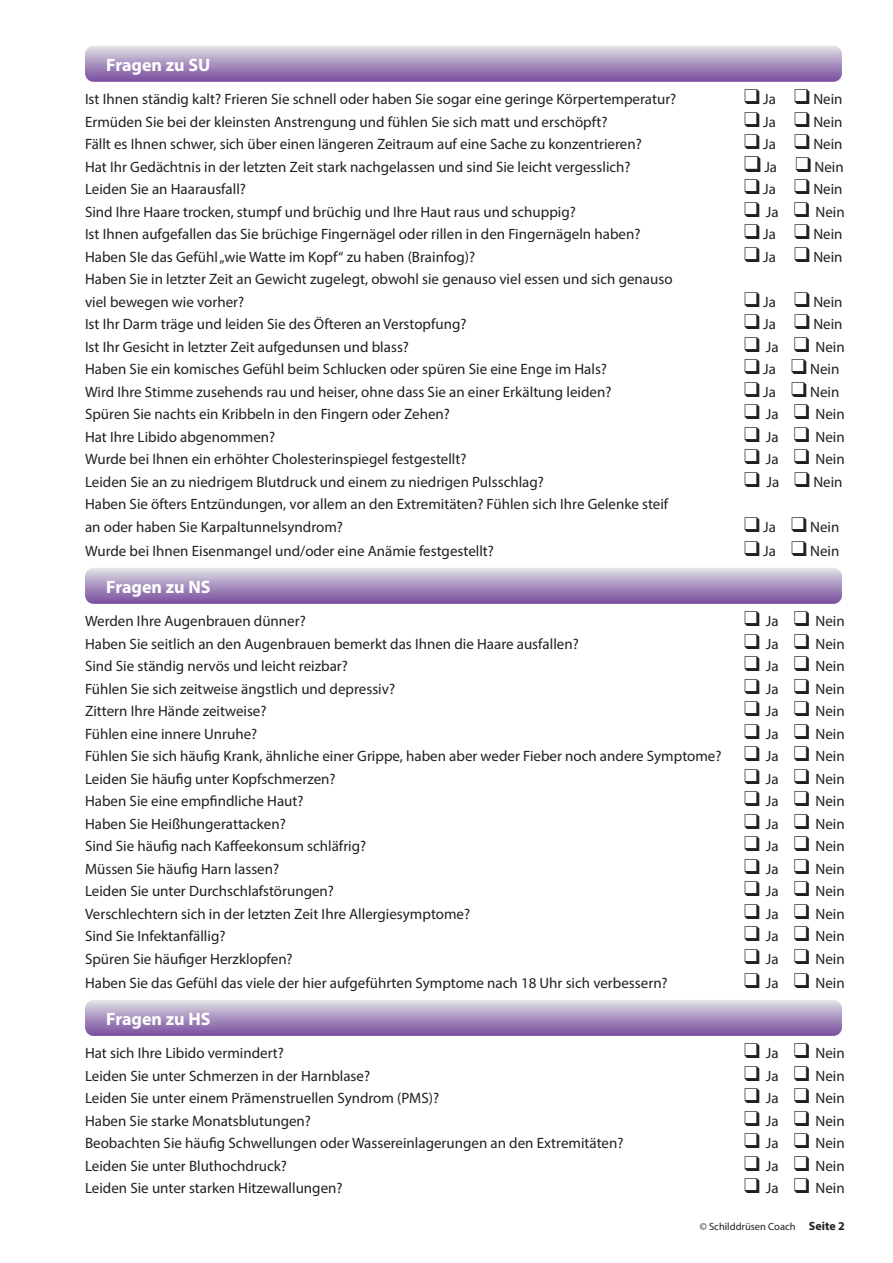
<style>
.page{position:relative;width:893px;height:1263px;background:#fff}
.page>*{position:absolute;margin:0;border:0;box-sizing:border-box;transform-origin:0 0}
.t1{font:700 18px "Myriad Pro";color:#fff}
.t2{font:15px "Myriad Pro";color:#231f20}
.t3{font:10.5px "Myriad Pro";color:#231f20}
.s1{font-weight:700;font-size:12px}
</style>
<div class="page">
<svg style="left:85px;top:46px;width:757px;height:36px;background:#ac95c1"></svg>
<svg style="left:85px;top:568px;width:757px;height:36px;background:#ac95c1"></svg>
<svg style="left:85px;top:1000px;width:757px;height:36px;background:#ab95c1"></svg>
<p class="t1" style="left:106px;top:53px;width:106px">Fragen zu SU</p>
<p class="t2" style="left:85px;top:90px;width:593px">Ist Ihnen ständig kalt? Frieren Sie schnell oder haben Sie sogar eine geringe Körpertemperatur?</p>
<p class="t2" style="left:763px;top:90px;width:14px">Ja</p>
<p class="t2" style="left:813px;top:90px;width:31px">Nein</p>
<p class="t2" style="left:85px;top:113px;width:524px">Ermüden Sie bei der kleinsten Anstrengung und fühlen Sie sich matt und erschöpft?</p>
<p class="t2" style="left:763px;top:113px;width:14px">Ja</p>
<p class="t2" style="left:813px;top:113px;width:31px">Nein</p>
<p class="t2" style="left:85px;top:135px;width:558px">Fällt es Ihnen schwer, sich über einen längeren Zeitraum auf eine Sache zu konzentrieren?</p>
<p class="t2" style="left:763px;top:135px;width:14px">Ja</p>
<p class="t2" style="left:813px;top:135px;width:31px">Nein</p>
<p class="t2" style="left:85px;top:158px;width:547px">Hat Ihr Gedächtnis in der letzten Zeit stark nachgelassen und sind Sie leicht vergesslich?</p>
<p class="t2" style="left:764px;top:158px;width:14px">Ja</p>
<p class="t2" style="left:814px;top:158px;width:31px">Nein</p>
<p class="t2" style="left:85px;top:180px;width:162px">Leiden Sie an Haarausfall?</p>
<p class="t2" style="left:763px;top:180px;width:14px">Ja</p>
<p class="t2" style="left:813px;top:180px;width:31px">Nein</p>
<p class="t2" style="left:85px;top:203px;width:492px">Sind Ihre Haare trocken, stumpf und brüchig und Ihre Haut raus und schuppig?</p>
<p class="t2" style="left:766px;top:203px;width:14px">Ja</p>
<p class="t2" style="left:815px;top:203px;width:31px">Nein</p>
<p class="t2" style="left:85px;top:225px;width:557px">Ist Ihnen aufgefallen das Sie brüchige Fingernägel oder rillen in den Fingernägeln haben?</p>
<p class="t2" style="left:763px;top:225px;width:14px">Ja</p>
<p class="t2" style="left:813px;top:225px;width:31px">Nein</p>
<p class="t2" style="left:85px;top:248px;width:392px">Haben SIe das Gefühl „wie Watte im Kopf“ zu haben (Brainfog)?</p>
<p class="t2" style="left:763px;top:248px;width:14px">Ja</p>
<p class="t2" style="left:813px;top:248px;width:31px">Nein</p>
<p class="t2" style="left:85px;top:270px;width:589px">Haben Sie in letzter Zeit an Gewicht zugelegt, obwohl sie genauso viel essen und sich genauso</p>
<p class="t2" style="left:85px;top:293px;width:161px">viel bewegen wie vorher?</p>
<p class="t2" style="left:763px;top:293px;width:14px">Ja</p>
<p class="t2" style="left:813px;top:293px;width:31px">Nein</p>
<p class="t2" style="left:85px;top:315px;width:383px">Ist Ihr Darm träge und leiden Sie des Öfteren an Verstopfung?</p>
<p class="t2" style="left:763px;top:315px;width:14px">Ja</p>
<p class="t2" style="left:813px;top:315px;width:31px">Nein</p>
<p class="t2" style="left:85px;top:338px;width:325px">Ist Ihr Gesicht in letzter Zeit aufgedunsen und blass?</p>
<p class="t2" style="left:766px;top:338px;width:14px">Ja</p>
<p class="t2" style="left:815px;top:338px;width:31px">Nein</p>
<p class="t2" style="left:85px;top:360px;width:523px">Haben Sie ein komisches Gefühl beim Schlucken oder spüren Sie eine Enge im Hals?</p>
<p class="t2" style="left:763px;top:360px;width:14px">Ja</p>
<p class="t2" style="left:810px;top:360px;width:31px">Nein</p>
<p class="t2" style="left:85px;top:383px;width:528px">Wird Ihre Stimme zusehends rau und heiser, ohne dass Sie an einer Erkältung leiden?</p>
<p class="t2" style="left:763px;top:383px;width:14px">Ja</p>
<p class="t2" style="left:810px;top:383px;width:31px">Nein</p>
<p class="t2" style="left:85px;top:405px;width:366px">Spüren Sie nachts ein Kribbeln in den Fingern oder Zehen?</p>
<p class="t2" style="left:766px;top:405px;width:14px">Ja</p>
<p class="t2" style="left:815px;top:405px;width:31px">Nein</p>
<p class="t2" style="left:85px;top:428px;width:192px">Hat Ihre Libido abgenommen?</p>
<p class="t2" style="left:766px;top:428px;width:14px">Ja</p>
<p class="t2" style="left:815px;top:428px;width:31px">Nein</p>
<p class="t2" style="left:85px;top:450px;width:383px">Wurde bei Ihnen ein erhöhter Cholesterinspiegel festgestellt?</p>
<p class="t2" style="left:766px;top:450px;width:14px">Ja</p>
<p class="t2" style="left:815px;top:450px;width:31px">Nein</p>
<p class="t2" style="left:85px;top:473px;width:460px">Leiden Sie an zu niedrigem Blutdruck und einem zu niedrigen Pulsschlag?</p>
<p class="t2" style="left:766px;top:473px;width:14px">Ja</p>
<p class="t2" style="left:813px;top:473px;width:31px">Nein</p>
<p class="t2" style="left:85px;top:495px;width:585px">Haben Sie öfters Entzündungen, vor allem an den Extremitäten? Fühlen sich Ihre Gelenke steif</p>
<p class="t2" style="left:85px;top:518px;width:259px">an oder haben Sie Karpaltunnelsyndrom?</p>
<p class="t2" style="left:763px;top:518px;width:14px">Ja</p>
<p class="t2" style="left:810px;top:518px;width:31px">Nein</p>
<p class="t2" style="left:85px;top:542px;width:410px">Wurde bei Ihnen Eisenmangel und/oder eine Anämie festgestellt?</p>
<p class="t2" style="left:763px;top:542px;width:14px">Ja</p>
<p class="t2" style="left:810px;top:542px;width:31px">Nein</p>
<p class="t1" style="left:106px;top:575px;width:106px">Fragen zu NS</p>
<p class="t2" style="left:85px;top:612px;width:222px">Werden Ihre Augenbrauen dünner?</p>
<p class="t2" style="left:766px;top:612px;width:14px">Ja</p>
<p class="t2" style="left:815px;top:612px;width:31px">Nein</p>
<p class="t2" style="left:85px;top:635px;width:495px">Haben Sie seitlich an den Augenbrauen bemerkt das Ihnen die Haare ausfallen?</p>
<p class="t2" style="left:766px;top:635px;width:14px">Ja</p>
<p class="t2" style="left:815px;top:635px;width:31px">Nein</p>
<p class="t2" style="left:85px;top:657px;width:264px">Sind Sie ständig nervös und leicht reizbar?</p>
<p class="t2" style="left:766px;top:657px;width:14px">Ja</p>
<p class="t2" style="left:815px;top:657px;width:31px">Nein</p>
<p class="t2" style="left:85px;top:680px;width:312px">Fühlen Sie sich zeitweise ängstlich und depressiv?</p>
<p class="t2" style="left:766px;top:680px;width:14px">Ja</p>
<p class="t2" style="left:815px;top:680px;width:31px">Nein</p>
<p class="t2" style="left:85px;top:702px;width:183px">Zittern Ihre Hände zeitweise?</p>
<p class="t2" style="left:766px;top:702px;width:14px">Ja</p>
<p class="t2" style="left:815px;top:702px;width:31px">Nein</p>
<p class="t2" style="left:85px;top:725px;width:174px">Fühlen eine innere Unruhe?</p>
<p class="t2" style="left:766px;top:725px;width:14px">Ja</p>
<p class="t2" style="left:815px;top:725px;width:31px">Nein</p>
<p class="t2" style="left:85px;top:747px;width:638px">Fühlen Sie sich häufig Krank, ähnliche einer Grippe, haben aber weder Fieber noch andere Symptome?</p>
<p class="t2" style="left:766px;top:747px;width:14px">Ja</p>
<p class="t2" style="left:815px;top:747px;width:31px">Nein</p>
<p class="t2" style="left:85px;top:770px;width:252px">Leiden Sie häufig unter Kopfschmerzen?</p>
<p class="t2" style="left:766px;top:770px;width:14px">Ja</p>
<p class="t2" style="left:815px;top:770px;width:31px">Nein</p>
<p class="t2" style="left:85px;top:792px;width:220px">Haben Sie eine empfindliche Haut?</p>
<p class="t2" style="left:766px;top:792px;width:14px">Ja</p>
<p class="t2" style="left:815px;top:792px;width:31px">Nein</p>
<p class="t2" style="left:85px;top:815px;width:202px">Haben Sie Heißhungerattacken?</p>
<p class="t2" style="left:766px;top:815px;width:14px">Ja</p>
<p class="t2" style="left:815px;top:815px;width:31px">Nein</p>
<p class="t2" style="left:85px;top:837px;width:283px">Sind Sie häufig nach Kaffeekonsum schläfrig?</p>
<p class="t2" style="left:766px;top:837px;width:14px">Ja</p>
<p class="t2" style="left:815px;top:837px;width:31px">Nein</p>
<p class="t2" style="left:85px;top:860px;width:196px">Müssen Sie häufig Harn lassen?</p>
<p class="t2" style="left:766px;top:860px;width:14px">Ja</p>
<p class="t2" style="left:815px;top:860px;width:31px">Nein</p>
<p class="t2" style="left:85px;top:882px;width:250px">Leiden Sie unter Durchschlafstörungen?</p>
<p class="t2" style="left:766px;top:882px;width:14px">Ja</p>
<p class="t2" style="left:815px;top:882px;width:31px">Nein</p>
<p class="t2" style="left:85px;top:905px;width:387px">Verschlechtern sich in der letzten Zeit Ihre Allergiesymptome?</p>
<p class="t2" style="left:766px;top:905px;width:14px">Ja</p>
<p class="t2" style="left:815px;top:905px;width:31px">Nein</p>
<p class="t2" style="left:85px;top:927px;width:142px">Sind Sie Infektanfällig?</p>
<p class="t2" style="left:766px;top:927px;width:14px">Ja</p>
<p class="t2" style="left:815px;top:927px;width:31px">Nein</p>
<p class="t2" style="left:85px;top:950px;width:209px">Spüren Sie häufiger Herzklopfen?</p>
<p class="t2" style="left:766px;top:950px;width:14px">Ja</p>
<p class="t2" style="left:815px;top:950px;width:31px">Nein</p>
<p class="t2" style="left:85px;top:974px;width:584px">Haben Sie das Gefühl das viele der hier aufgeführten Symptome nach 18 Uhr sich verbessern?</p>
<p class="t2" style="left:766px;top:974px;width:14px">Ja</p>
<p class="t2" style="left:815px;top:974px;width:31px">Nein</p>
<p class="t1" style="left:106px;top:1007px;width:106px">Fragen zu HS</p>
<p class="t2" style="left:85px;top:1044px;width:200px">Hat sich Ihre Libido vermindert?</p>
<p class="t2" style="left:766px;top:1044px;width:14px">Ja</p>
<p class="t2" style="left:815px;top:1044px;width:31px">Nein</p>
<p class="t2" style="left:85px;top:1067px;width:287px">Leiden Sie unter Schmerzen in der Harnblase?</p>
<p class="t2" style="left:766px;top:1067px;width:14px">Ja</p>
<p class="t2" style="left:815px;top:1067px;width:31px">Nein</p>
<p class="t2" style="left:85px;top:1089px;width:356px">Leiden Sie unter einem Prämenstruellen Syndrom (PMS)?</p>
<p class="t2" style="left:766px;top:1089px;width:14px">Ja</p>
<p class="t2" style="left:815px;top:1089px;width:31px">Nein</p>
<p class="t2" style="left:85px;top:1112px;width:227px">Haben Sie starke Monatsblutungen?</p>
<p class="t2" style="left:766px;top:1112px;width:14px">Ja</p>
<p class="t2" style="left:815px;top:1112px;width:31px">Nein</p>
<p class="t2" style="left:85px;top:1134px;width:540px">Beobachten Sie häufig Schwellungen oder Wassereinlagerungen an den Extremitäten?</p>
<p class="t2" style="left:766px;top:1134px;width:14px">Ja</p>
<p class="t2" style="left:815px;top:1134px;width:31px">Nein</p>
<p class="t2" style="left:85px;top:1157px;width:203px">Leiden Sie unter Bluthochdruck?</p>
<p class="t2" style="left:766px;top:1157px;width:14px">Ja</p>
<p class="t2" style="left:815px;top:1157px;width:31px">Nein</p>
<p class="t2" style="left:85px;top:1179px;width:259px">Leiden Sie unter starken Hitzewallungen?</p>
<p class="t2" style="left:766px;top:1179px;width:14px">Ja</p>
<p class="t2" style="left:815px;top:1179px;width:31px">Nein</p>
<p class="t3" style="left:700px;top:1219px;width:147px">© Schilddrüsen Coach <span class="s1">Seite 2</span></p>
</div>
